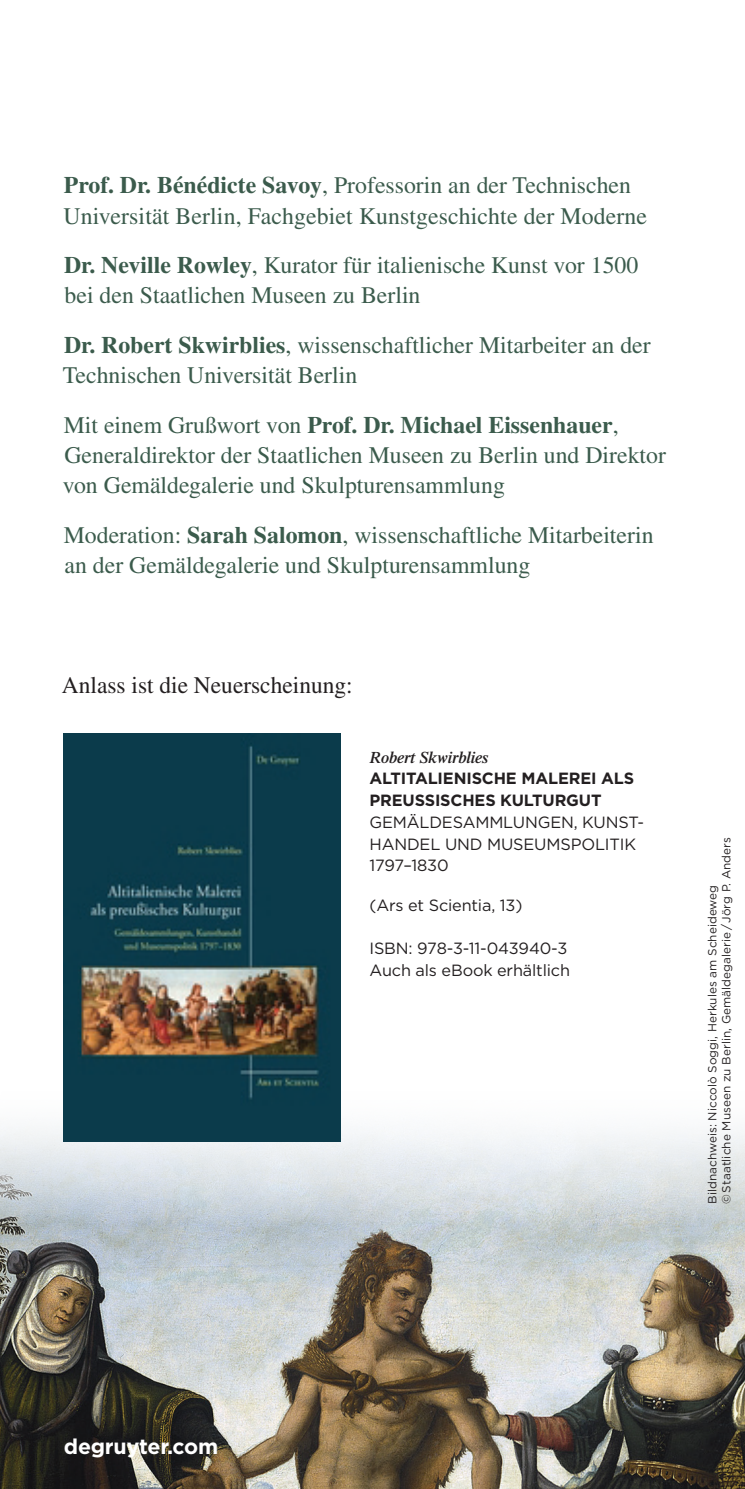
<style>
.page{position:relative;width:745px;height:1489px;background:#fff}
.page>*{position:absolute;margin:0;border:0;box-sizing:border-box;transform-origin:0 0}
.t1{font:23.75px/30px "Times LT Std";color:#3b5b4c}
.t2{font:23.75px "Times LT Std";color:#231f20}
.t3{font:700 21.25px "Gotham";color:#fff}
.t4{font:16.25px/21.8px "Gotham";letter-spacing:-.01em;color:#231f20}
.t5{font:700 16.25px/21.8px "Gotham";letter-spacing:-.01em;color:#231f20}
.t6{font:italic 600 16.25px "Times LT Std";letter-spacing:-.01em;color:#231f20}
.t7{font:11.75px/14px "Gotham";letter-spacing:.005em;color:#231f20}
.s1{font-weight:700}
</style>
<div class="page">
<img style="left:0;top:1082px;width:744px;height:406px">
<img style="left:64px;top:733px;width:276px;height:408px">
<p class="t1" style="left:63px;top:170px;width:584px"><span class="s1">Prof. Dr. Bénédicte Savoy</span>, Professorin an der Technischen<br>Universität Berlin, Fachgebiet Kunstgeschichte der Moderne</p>
<p class="t1" style="left:64px;top:250px;width:575px"><span class="s1">Dr. Neville Rowley</span>, Kurator für italienische Kunst vor 1500 bei den Staatlichen Museen zu Berlin</p>
<p class="t1" style="left:63px;top:330px;width:589px"><span class="s1">Dr. Robert Skwirblies</span>, wissenschaftlicher Mitarbeiter an der<br>Technischen Universität Berlin</p>
<p class="t1" style="left:63px;top:410px;width:604px">Mit einem Grußwort von <span class="s1">Prof. Dr. Michael Eissenhauer</span>,<br>Generaldirektor der Staatlichen Museen zu Berlin und Direktor von Gemäldegalerie und Skulpturensammlung</p>
<p class="t1" style="left:64px;top:520px;width:591px">Moderation: <span class="s1">Sarah Salomon</span>, wissenschaftliche Mitarbeiterin an der Gemäldegalerie und Skulpturensammlung</p>
<p class="t2" style="left:62px;top:671px;width:292px">Anlass ist die Neuerscheinung:</p>
<p class="t6" style="left:369px;top:747px;width:120px">Robert Skwirblies</p>
<p class="t5" style="left:369px;top:767px;width:266px">ALTITALIENISCHE MALEREI ALS<br>PREUSSISCHES KULTURGUT</p>
<p class="t4" style="left:369px;top:811px;width:62px">GEMÄLDE</p>
<p class="t4" style="left:452px;top:811px;width:63px">SAMMLUNGEN</p>
<p class="t4" style="left:573px;top:811px;width:72px">, KUN ST-</p>
<p class="t4" style="left:369px;top:832px;width:25px">HANDEL</p>
<p class="t4" style="left:444px;top:832px;width:13px">UND</p>
<p class="t4" style="left:487px;top:832px;width:141px">MUSEU MSPOLITIK</p>
<p class="t4" style="left:369px;top:854px;width:81px">1797–1830</p>
<p class="t4" style="left:369px;top:893px;width:154px">(ARS ET SCIENTIA, 13)</p>
<p class="t4" style="left:369px;top:937px;width:202px">ISBN: 978-3-11-043940-3<br>AUCH ALS EBOOK ERHÄLTLICH</p>
<p class="t7" style="left:704px;top:1203px;width:368px;rotate:-90deg">BILDNACHWEIS: NICCOLÒ SOGGI, HERKULES AM SCHEIDEWEG<br>© STAATLICHE M USEEN ZU BERLIN, GEMÄLDEGALERIE / JÖRG P. ANDERS</p>
<p class="t3" style="left:64px;top:1431px;width:156px">DEGRUYTER.COM</p>
</div>
